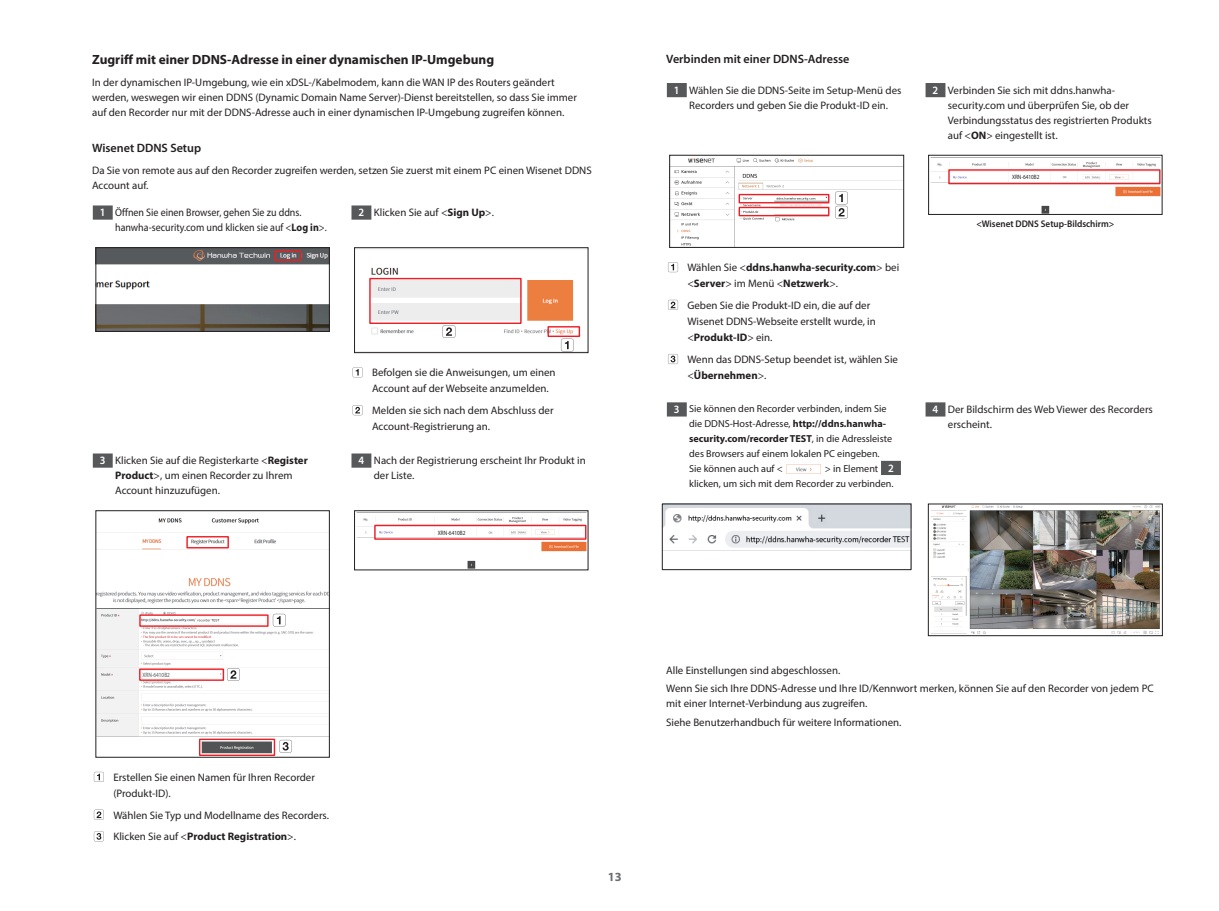
<style>
.page{position:relative;width:1219px;height:911px;background:#fff}
.page>*{position:absolute;margin:0;border:0;box-sizing:border-box;transform-origin:0 0}
.t1{font:700 13.38px "Myriad Pro";color:#231f20}
.t2{font:700 12.5px "Myriad Pro";color:#6c6d70}
.t3{font:600 12.12px "Myriad Pro";color:#231f20}
.t4{font:10.88px/15px "Myriad Pro";color:#231f20}
.t5{font:10.88px/15px "Myriad Pro";color:#231f20;scale:.92 1}
.t6{font:700 10.88px/16.2px "Myriad Pro";color:#231f20}
.t7{font:10.12px/15px "Myriad Pro";color:#231f20}
.t8{font:600 9.62px "Myriad Pro";color:#231f20;scale:.95 1}
.t9{font:6.25px "Myriad Pro";color:#231f20;scale:.85 1}
.t10{font:6.25px "Myriad Pro";color:#57585a;scale:.85 1}
.s1{font-weight:600;font-size:11.25px;color:#fff}
.s2{font-weight:700}
.s3{font-weight:400}
</style>
<div class="page">
<div style="left:93px;top:205px;width:20px;height:15px;background:#57585a"></div>
<div style="left:351px;top:205px;width:20px;height:15px;background:#57585a"></div>
<img style="left:98px;top:249px;width:230px;height:80px">
<div style="left:96px;top:247px;width:234px;height:84px;border:1px solid #231f20"></div>
<div style="left:274px;top:250px;width:27px;height:11px;border:1px solid #ee1d23"></div>
<img style="left:370px;top:267px;width:211px;height:82px">
<div style="left:354px;top:247px;width:234px;height:106px;border:1px solid #231f20"></div>
<div style="left:369px;top:278px;width:153px;height:46px;border:1px solid #ee1d23"></div>
<div style="left:547px;top:326px;width:33px;height:11px;border:1px solid #ee1d23"></div>
<svg style="left:353px;top:367px;width:10px;height:10px"></svg>
<svg style="left:353px;top:405px;width:10px;height:10px"></svg>
<div style="left:93px;top:453px;width:20px;height:14px;background:#57585a"></div>
<div style="left:351px;top:453px;width:20px;height:14px;background:#57585a"></div>
<img style="left:98px;top:518px;width:230px;height:86px">
<img style="left:98px;top:608px;width:230px;height:147px">
<svg style="left:198px;top:619px;width:21px;height:2px"></svg>
<div style="left:96px;top:510px;width:234px;height:247px;border:1px solid #231f20"></div>
<div style="left:199px;top:738px;width:76px;height:18px;border:1px solid #ee1d23"></div>
<div style="left:139px;top:614px;width:130px;height:13px;border:1px solid #ee1d23"></div>
<div style="left:139px;top:668px;width:85px;height:13px;border:1px solid #ee1d23"></div>
<div style="left:142px;top:671px;width:76px;height:6px;background:#fff"></div>
<div style="left:186px;top:536px;width:43px;height:12px;border:1px solid #ee1d23"></div>
<img style="left:356px;top:512px;width:230px;height:56px">
<svg style="left:485px;top:530px;width:12px;height:5px"></svg>
<div style="left:354px;top:510px;width:234px;height:60px;border:1px solid #231f20"></div>
<div style="left:374px;top:525px;width:212px;height:15px;border:1px solid #ee1d23"></div>
<div style="left:438px;top:529px;width:34px;height:6px;background:#fff"></div>
<svg style="left:94px;top:772px;width:10px;height:10px"></svg>
<svg style="left:94px;top:809px;width:10px;height:10px"></svg>
<svg style="left:94px;top:831px;width:10px;height:10px"></svg>
<div style="left:667px;top:83px;width:20px;height:14px;background:#57585a"></div>
<div style="left:925px;top:83px;width:20px;height:14px;background:#57585a"></div>
<img style="left:671px;top:158px;width:231px;height:88px">
<div style="left:669px;top:155px;width:235px;height:93px;border:1px solid #231f20"></div>
<div style="left:739px;top:194px;width:90px;height:9px;border:1px solid #ee1d23"></div>
<div style="left:739px;top:207px;width:90px;height:9px;border:1px solid #ee1d23"></div>
<img style="left:930px;top:157px;width:230px;height:56px">
<svg style="left:1059px;top:174px;width:12px;height:5px"></svg>
<div style="left:928px;top:155px;width:234px;height:60px;border:1px solid #231f20"></div>
<div style="left:948px;top:169px;width:212px;height:15px;border:1px solid #ee1d23"></div>
<div style="left:1012px;top:174px;width:34px;height:5px;background:#fff"></div>
<svg style="left:668px;top:262px;width:10px;height:10px"></svg>
<svg style="left:668px;top:300px;width:10px;height:10px"></svg>
<svg style="left:668px;top:354px;width:10px;height:10px"></svg>
<div style="left:667px;top:402px;width:20px;height:14px;background:#57585a"></div>
<img style="left:786px;top:464px;width:35px;height:10px">
<div style="left:881px;top:461px;width:20px;height:14px;background:#57585a"></div>
<div style="left:925px;top:402px;width:20px;height:14px;background:#57585a"></div>
<img style="left:664px;top:506px;width:245px;height:45px">
<div style="left:662px;top:504px;width:249px;height:66px;border:1px solid #231f20"></div>
<img style="left:931px;top:506px;width:229px;height:128px">
<div style="left:928px;top:504px;width:234px;height:132px;border:1px solid #231f20"></div>
<svg style="left:443px;top:325px;width:12px;height:13px"></svg>
<svg style="left:561px;top:339px;width:13px;height:12px"></svg>
<svg style="left:273px;top:614px;width:13px;height:12px"></svg>
<svg style="left:227px;top:668px;width:13px;height:13px"></svg>
<svg style="left:279px;top:740px;width:13px;height:12px"></svg>
<svg style="left:835px;top:192px;width:13px;height:27px"></svg>
<p class="t1" style="left:92px;top:51px;width:403px">Zugriff mit einer DDNS-Adresse in einer dynamischen IP-Umgebung</p>
<p class="t4" style="left:92px;top:75px;width:486px">In der dynamischen IP-Umgebung, wie ein xDSL-/Kabelmodem, kann die WAN IP des Routers geändert werden, weswegen wir einen DDNS (Dynamic Domain Name Server)-Dienst bereitstellen, so dass Sie immer auf den Recorder nur mit der DDNS-Adresse auch in einer dynamischen IP-Umgebung zugreifen können.</p>
<p class="t3" style="left:92px;top:140px;width:111px">Wisenet DDNS Setup</p>
<p class="t4" style="left:92px;top:163px;width:501px">Da Sie von remote aus auf den Recorder zugreifen werden, setzen Sie zuerst mit einem PC einen Wisenet DDNS<br>Account auf.</p>
<p class="t5" style="left:115px;top:205px;width:232px;text-indent:-15px"><span class="s1">1</span> Öffnen Sie einen Browser, gehen Sie zu ddns. hanwha-security.com und klicken sie auf &lt;<span class="s2">Log in</span>&gt;.</p>
<p class="t4" style="left:359px;top:205px;width:137px"><span class="s1">2</span> Klicken Sie auf &lt;<span class="s2">Sign Up</span>&gt;.</p>
<p class="t4" style="left:372px;top:364px;width:185px;line-height:16.2px">Befolgen sie die Anweisungen, um einen<br>Account auf der Webseite anzumelden.</p>
<p class="t4" style="left:372px;top:402px;width:183px;line-height:16.2px">Melden sie sich nach dem Abschluss der<br>Account-Registrierung an.</p>
<p class="t4" style="left:115px;top:453px;width:194px;text-indent:-15px"><span class="s1">3</span> Klicken Sie auf die Registerkarte &lt;<span class="s2">Register<br>Product</span>&gt;, um einen Recorder zu Ihrem<br>Account hinzuzufügen.</p>
<p class="t4" style="left:374px;top:453px;width:213px;text-indent:-15px"><span class="s1">4</span> Nach der Registrierung erscheint Ihr Produkt in der Liste.</p>
<p class="t9" style="left:438px;top:529px;width:34px">XRN-6410B2</p>
<p class="t3" style="left:666px;top:52px;width:185px">Verbinden mit einer DDNS-Adresse</p>
<p class="t4" style="left:674px;top:82px;width:229px;text-align:center"><span class="s1">1</span> Wählen Sie die DDNS-Seite im Setup-Menü des<br>Recorders und geben Sie die Produkt-ID ein.</p>
<p class="t4" style="left:948px;top:82px;width:205px;text-indent:-15px"><span class="s1">2</span> Verbinden Sie sich mit ddns.hanwha&shy;security.com und überprüfen Sie, ob der Verbindungsstatus des registrierten Produkts auf &lt;<span class="s2">ON</span>&gt; eingestellt ist.</p>
<p class="t9" style="left:1012px;top:173px;width:34px">XRN-6410B2</p>
<p class="t6" style="left:687px;top:259px;width:213px"><span class="s3">Wählen Sie &lt;</span>ddns.hanwha-security.com<span class="s3">&gt; bei &lt;</span>Server<span class="s3">&gt; im Menü &lt;</span>Netzwerk<span class="s3">&gt;.</span></p>
<p class="t4" style="left:687px;top:297px;width:190px;line-height:16.2px">Geben Sie die Produkt-ID ein, die auf der<br>Wisenet DDNS-Webseite erstellt wurde, in &lt;<span class="s2">Produkt-ID</span>&gt; ein.</p>
<p class="t4" style="left:687px;top:351px;width:212px;line-height:16.2px">Wenn das DDNS-Setup beendet ist, wählen Sie &lt;<span class="s2">Übernehmen</span>&gt;.</p>
<p class="t7" style="left:689px;top:401px;width:204px;text-indent:-15px"><span class="s1">3</span> Sie können den Recorder verbinden, indem Sie die DDNS-Host-Adresse, <span class="s2">http://ddns.hanwha&shy;security.com/recorder TEST</span>, in die Adressleiste des Browsers auf einem lokalen PC eingeben.<br>Sie können auch auf &lt;</p>
<p class="t7" style="left:689px;top:461px;width:206px;text-align:right">&gt; in Element <span class="s1">2<br></span>klicken, um sich mit dem Recorder zu verbinden.</p>
<p class="t8" style="left:976px;top:217px;width:147px">&lt;Wisenet DDNS Setup-Bildschirm&gt;</p>
<p class="t4" style="left:948px;top:402px;width:206px;text-indent:-15px"><span class="s1">4</span> Der Bildschirm des Web Viewer des Recorders erscheint.</p>
<p class="t10" style="left:142px;top:670px;width:34px">XRN-6410B2</p>
<p class="t4" style="left:113px;top:769px;width:203px;line-height:16.2px">Erstellen Sie einen Namen für Ihren Recorder (Produkt-ID).</p>
<p class="t4" style="left:113px;top:804px;width:217px;line-height:21.6px">Wählen Sie Typ und Modellname des Recorders.<br>Klicken Sie auf &lt;<span class="s2">Product Registration</span>&gt;.</p>
<p class="t4" style="left:666px;top:661px;width:489px;line-height:18.5px">Alle Einstellungen sind abgeschlossen.<br>Wenn Sie sich Ihre DDNS-Adresse und Ihre ID/Kennwort merken, können Sie auf den Recorder von jedem PC</p>
<p class="t4" style="left:666px;top:694px;width:237px;line-height:18.5px">mit einer Internet-Verbindung aus zugreifen.<br>Siehe Benutzerhandbuch für weitere Informationen.</p>
<p class="t2" style="left:608px;top:869px;width:15px">13</p>
</div>
